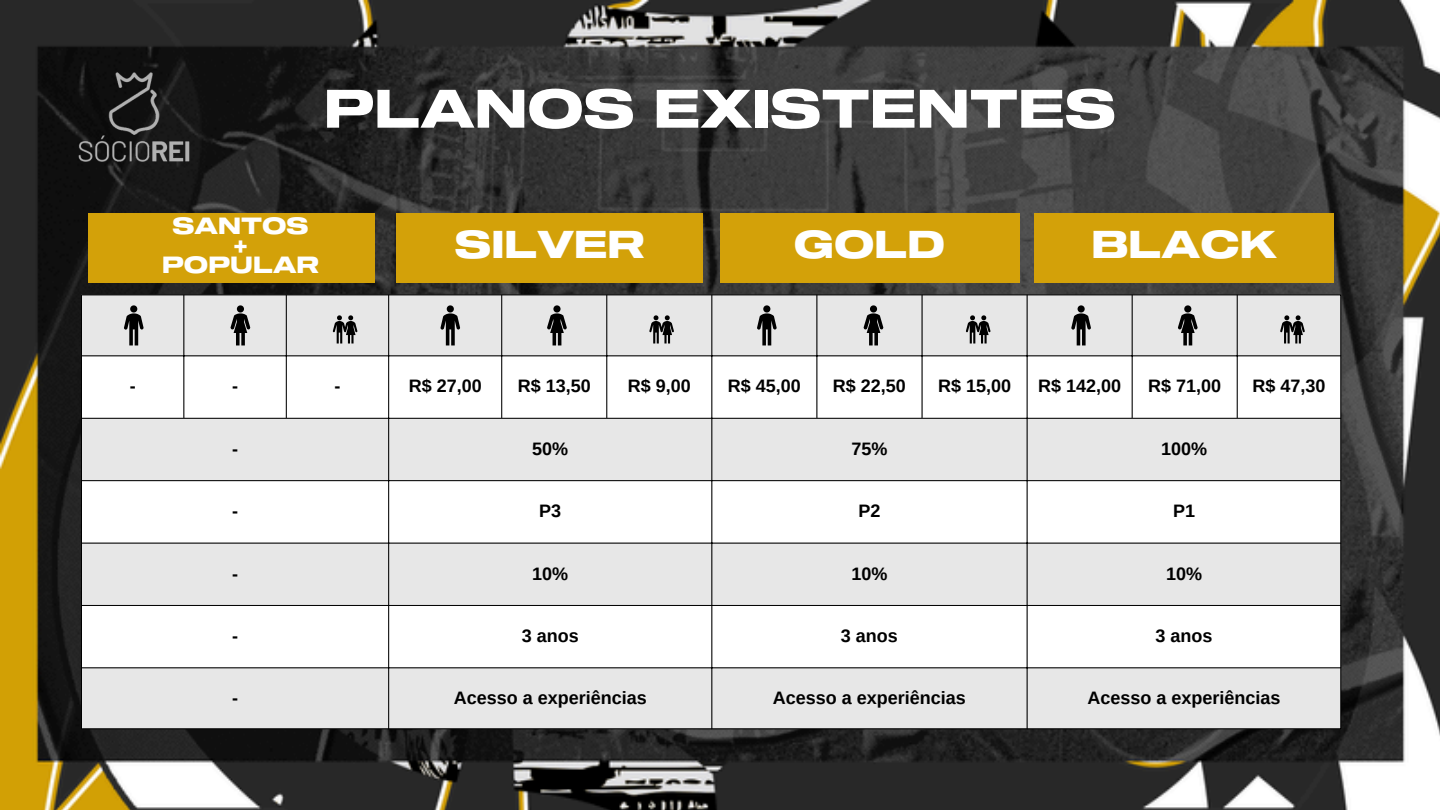
<style>
.page{position:relative;width:1440px;height:810px;background:#fff}
.page>*{position:absolute;margin:0;border:0;box-sizing:border-box;transform-origin:0 0}
.t1{font:53px "Sequel 100 Black 75";color:#fff}
.t2{font:38px "Sequel 100 Black 75";color:#fff}
.t3{font:23px "Sequel 100 Black 75";color:#fff}
.t4{font:700 18px "Arimo";color:#000}
</style>
<div class="page">
<img style="left:0;top:0;width:1440px;height:810px">
<div style="left:82px;top:296px;width:1259px;height:433px;background:#e7e7e7"></div>
<svg style="left:82px;top:356px;width:1259px;height:311px"></svg>
<hr style="left:1341px;top:295px;width:1px;height:434px;background:#000">
<hr style="left:82px;top:295px;width:1259px;height:1px;background:#000">
<hr style="left:82px;top:729px;width:1259px;height:1px;background:#000">
<hr style="left:81px;top:295px;width:1px;height:434px;background:#000">
<hr style="left:183px;top:295px;width:1px;height:123px;background:#000">
<hr style="left:286px;top:295px;width:1px;height:123px;background:#000">
<hr style="left:388px;top:295px;width:1px;height:434px;background:#000">
<hr style="left:501px;top:295px;width:1px;height:123px;background:#000">
<hr style="left:606px;top:295px;width:1px;height:123px;background:#000">
<hr style="left:711px;top:295px;width:1px;height:434px;background:#000">
<hr style="left:816px;top:295px;width:1px;height:123px;background:#000">
<hr style="left:922px;top:295px;width:1px;height:123px;background:#000">
<hr style="left:1027px;top:295px;width:1px;height:434px;background:#000">
<hr style="left:1132px;top:295px;width:1px;height:123px;background:#000">
<hr style="left:1237px;top:295px;width:1px;height:123px;background:#000">
<hr style="left:81px;top:355px;width:1260px;height:1px;background:#000">
<hr style="left:81px;top:418px;width:1260px;height:1px;background:#000">
<hr style="left:81px;top:480px;width:1260px;height:1px;background:#000">
<hr style="left:81px;top:543px;width:1260px;height:1px;background:#000">
<hr style="left:81px;top:605px;width:1260px;height:1px;background:#000">
<hr style="left:81px;top:667px;width:1260px;height:1px;background:#000">
<svg style="left:230px;top:305px;width:20px;height:40px"></svg>
<svg style="left:124px;top:305px;width:20px;height:40px"></svg>
<svg style="left:333px;top:315px;width:25px;height:29px"></svg>
<svg style="left:547px;top:305px;width:20px;height:40px"></svg>
<svg style="left:441px;top:305px;width:19px;height:40px"></svg>
<svg style="left:649px;top:315px;width:25px;height:29px"></svg>
<svg style="left:863px;top:305px;width:21px;height:40px"></svg>
<svg style="left:757px;top:305px;width:20px;height:40px"></svg>
<svg style="left:966px;top:315px;width:25px;height:29px"></svg>
<svg style="left:1178px;top:305px;width:20px;height:40px"></svg>
<svg style="left:1071px;top:305px;width:20px;height:40px"></svg>
<svg style="left:1280px;top:315px;width:25px;height:29px"></svg>
<div style="left:89px;top:213px;width:286px;height:69px;background:#d3a109"></div>
<div style="left:397px;top:213px;width:306px;height:69px;background:#d3a109"></div>
<div style="left:720px;top:213px;width:299px;height:69px;background:#d3a109"></div>
<div style="left:1035px;top:213px;width:299px;height:69px;background:#d3a109"></div>
<img style="left:70px;top:60px;width:127px;height:105px">
<p class="t1" style="left:324px;top:86px;width:793px">PLANOS EXISTENTES</p>
<p class="t3" style="left:173px;top:216px;width:138px">SANTOS</p>
<p class="t3" style="left:233px;top:235px;width:16px">+</p>
<p class="t3" style="left:162px;top:255px;width:159px">POPULAR</p>
<p class="t2" style="left:455px;top:228px;width:192px">SILVER</p>
<p class="t2" style="left:794px;top:228px;width:153px">GOLD</p>
<p class="t2" style="left:1091px;top:228px;width:187px">BLACK</p>
<p class="t4" style="left:130px;top:376px;width:7px">-</p>
<h1 class="t4" style="left:232px;top:376px;width:7px">-</h1>
<p class="t4" style="left:334px;top:376px;width:7px">-</p>
<p class="t4" style="left:409px;top:376px;width:75px">R$ 27,00</p>
<p class="t4" style="left:518px;top:376px;width:75px">R$ 13,50</p>
<h2 class="t4" style="left:628px;top:376px;width:64px">R$ 9,00</h2>
<h2 class="t4" style="left:728px;top:376px;width:75px">R$ 45,00</h2>
<h2 class="t4" style="left:833px;top:376px;width:75px">R$ 22,50</h2>
<p class="t4" style="left:938px;top:376px;width:75px">R$ 15,00</p>
<p class="t4" style="left:1038px;top:376px;width:85px">R$ 142,00</p>
<p class="t4" style="left:1148px;top:376px;width:75px">R$ 71,00</p>
<p class="t4" style="left:1253px;top:376px;width:75px">R$ 47,30</p>
<p class="t4" style="left:232px;top:438px;width:7px">-</p>
<p class="t4" style="left:532px;top:438px;width:38px">50%</p>
<p class="t4" style="left:851px;top:438px;width:38px">75%</p>
<p class="t4" style="left:1161px;top:438px;width:48px">100%</p>
<p class="t4" style="left:232px;top:501px;width:7px">-</p>
<p class="t4" style="left:539px;top:501px;width:23px">P3</p>
<p class="t4" style="left:858px;top:501px;width:23px">P2</p>
<p class="t4" style="left:1173px;top:501px;width:23px">P1</p>
<p class="t4" style="left:232px;top:563px;width:7px">-</p>
<p class="t4" style="left:532px;top:563px;width:38px">10%</p>
<p class="t4" style="left:851px;top:563px;width:38px">10%</p>
<p class="t4" style="left:1166px;top:563px;width:38px">10%</p>
<p class="t4" style="left:232px;top:626px;width:7px">-</p>
<p class="t4" style="left:522px;top:626px;width:58px">3 anos</p>
<p class="t4" style="left:841px;top:626px;width:58px">3 anos</p>
<p class="t4" style="left:1156px;top:626px;width:58px">3 anos</p>
<p class="t4" style="left:232px;top:687px;width:7px">-</p>
<p class="t4" style="left:454px;top:687px;width:194px">Acesso a experiências</p>
<p class="t4" style="left:773px;top:687px;width:194px">Acesso a experiências</p>
<p class="t4" style="left:1088px;top:687px;width:194px">Acesso a experiências</p>
</div>
